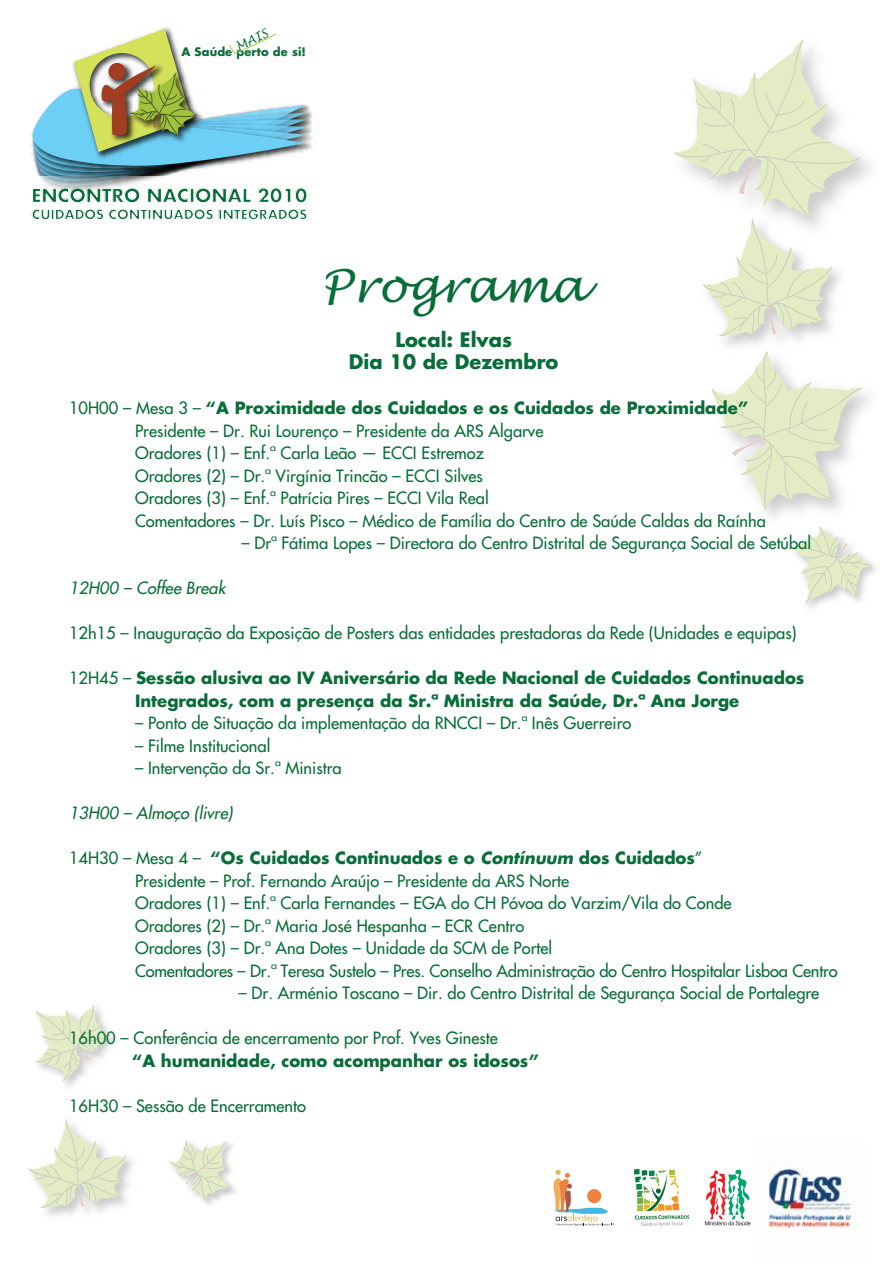
<style>
.page{position:relative;width:893px;height:1263px;background:#fff}
.page>*{position:absolute;margin:0;border:0;box-sizing:border-box;transform-origin:0 0}
.t1{font:italic 45px "Lucida Handwriting";letter-spacing:.01em;color:#086d38}
.t2{font:700 19.5px/22.5px "Futura";color:#086d38;text-align:center}
.t3{font:700 18.3px "Futura";color:#086d38}
.t4{font:16.5px/22.5px "Futura";color:#086d38}
.t5{font:700 16.5px/22.5px "Futura";color:#086d38;text-align:center}
.t6{font:italic 16.5px "Futura";color:#086d38}
.t7{font:700 13.05px "Futura";color:#086d38}
.t8{font:italic 12px "Lucida Handwriting";color:#086d38}
.t9{font:700 11.4px "Futura";letter-spacing:.01em;color:#086d38}
.s1{font-weight:700}
.s2{font-weight:400}
.s3{font-weight:700;font-style:italic}
</style>
<div class="page">
<img style="left:764px;top:399px;width:105px;height:118px">
<svg style="left:715px;top:399px;width:147px;height:110px"></svg>
<svg style="left:553px;top:1170px;width:62px;height:56px"></svg>
<img style="left:768px;top:1168px;width:87px;height:61px">
<svg style="left:705px;top:1169px;width:46px;height:56px"></svg>
<svg style="left:634px;top:1169px;width:55px;height:57px"></svg>
<img style="left:712px;top:337px;width:158px;height:62px">
<svg style="left:674px;top:40px;width:187px;height:297px"></svg>
<img style="left:784px;top:512px;width:92px;height:96px">
<svg style="left:792px;top:527px;width:79px;height:76px"></svg>
<img style="left:31px;top:105px;width:285px;height:45px">
<svg style="left:32px;top:29px;width:275px;height:162px"></svg>
<img style="left:63px;top:1034px;width:52px;height:53px">
<svg style="left:36px;top:1005px;width:74px;height:76px"></svg>
<svg style="left:29px;top:1119px;width:97px;height:90px"></svg>
<img style="left:169px;top:1143px;width:67px;height:62px">
<svg style="left:170px;top:1140px;width:60px;height:60px"></svg>
<p class="t8" style="left:234px;top:40px;width:35px;rotate:-26deg">MAIS</p>
<p class="t9" style="left:181px;top:45px;width:126px">A Saúde perto de si!</p>
<p class="t3" style="left:31px;top:183px;width:277px">ENCONTRO NACIONAL 2010</p>
<p class="t7" style="left:32px;top:206px;width:277px">CUIDADOS CONTINUADOS INTEGRADOS</p>
<h1 class="t1" style="left:321px;top:258px;width:267px">Programa</h1>
<p class="t2" style="left:349px;top:328px;width:211px">Local: Elvas<br>Dia 10 de Dezembro</p>
<p class="t4" style="left:135px;top:397px;width:632px;text-indent:-66px">10H00 – Mesa 3 – <span class="s1">“A Proximidade dos Cuidados e os Cuidados de Proximidade” </span>Presidente – Dr. Rui Lourenço – Presidente da ARS Algarve<br>Oradores (1) – Enf.ª Carla Leão — ECCI Estremoz<br>Oradores (2) – Dr.ª Virgínia Trincão – ECCI Silves<br>Oradores (3) – Enf.ª Patrícia Pires – ECCI Vila Real<br>Comentadores – Dr. Luís Pisco – Médico de Família do Centro de Saúde Caldas da Raínha</p>
<p class="t4" style="left:241px;top:532px;width:571px">– Drª Fátima Lopes – Directora do Centro Distrital de Segurança Social de Setúbal</p>
<p class="t6" style="left:69px;top:578px;width:158px">12H00 – Coffee Break</p>
<p class="t4" style="left:69px;top:622px;width:729px">12h15 – Inauguração da Exposição de Posters das entidades prestadoras da Rede (Unidades e equipas)</p>
<p class="t5" style="left:69px;top:667px;width:737px"><span class="s2">12H45 –</span> Sessão alusiva ao IV Aniversário da Rede Nacional de Cuidados Continuados<br>Integrados, com a presença da Sr.ª Ministra da Saúde, Dr.ª Ana Jorge</p>
<p class="t4" style="left:135px;top:712px;width:498px">– Ponto de Situação da implementação da RNCCI – Dr.ª Inês Guerreiro</p>
<p class="t4" style="left:135px;top:735px;width:137px">– Filme Institucional</p>
<p class="t4" style="left:135px;top:757px;width:208px">– Intervenção da Sr.ª Ministra</p>
<p class="t6" style="left:69px;top:803px;width:165px">13H00 – Almoço (livre)</p>
<p class="t4" style="left:135px;top:847px;width:704px;text-indent:-66px">14H30 – Mesa 4 – <span class="s1">“Os Cuidados Continuados e o</span> <span class="s3">Contínuum</span> <span class="s1">dos Cuidados</span>”<br>Presidente – Prof. Fernando Araújo – Presidente da ARS Norte<br>Oradores (1) – Enf.ª Carla Fernandes – EGA do CH Póvoa do Varzim/Vila do Conde<br>Oradores (2) – Dr.ª Maria José Hespanha – ECR Centro<br>Oradores (3) – Dr.ª Ana Dotes – Unidade da SCM de Portel<br>Comentadores – Dr.ª Teresa Sustelo – Pres. Conselho Administração do Centro Hospitalar Lisboa Centro</p>
<p class="t4" style="left:239px;top:982px;width:582px">– Dr. Arménio Toscano – Dir. do Centro Distrital de Segurança Social de Portalegre</p>
<p class="t4" style="left:69px;top:1027px;width:430px">16h00 – Conferência de encerramento por Prof. Yves Gineste</p>
<p class="t5" style="left:132px;top:1049px;width:408px">“A humanidade, como acompanhar os idosos”</p>
<p class="t4" style="left:69px;top:1095px;width:239px">16H30 – Sessão de Encerramento</p>
</div>
